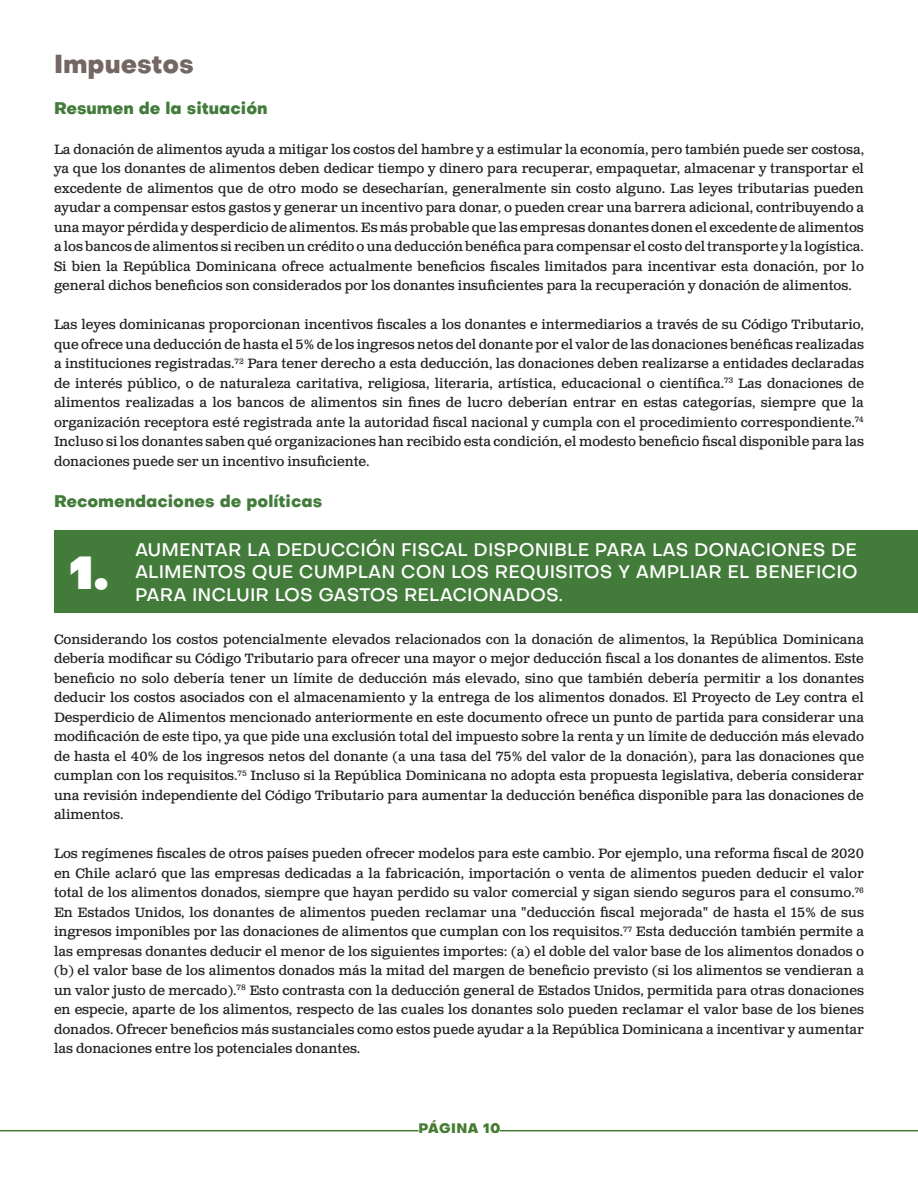
<style>
.page{position:relative;width:918px;height:1188px;background:#fff}
.page>*{position:absolute;margin:0;border:0;box-sizing:border-box;transform-origin:0 0}
.t1{font:45px "Objectivity Super";color:#fff}
.heading_2{font:800 25.5px "Objectivity";color:#736663}
.t2{font:500 18px/22.5px "Objectivity";color:#fff}
.heading_2-2{font:800 16.5px "Objectivity";color:#427b3a}
.t3{font:13.5px/19.5px "Clarendon Text Pro";color:#231f20;text-align:justify}
.t4{font:800 13.5px "Objectivity";letter-spacing:.03em;color:#457c32}
</style>
<div class="page">
<hr style="left:0;top:1130px;width:418px;height:1px;background:#457c32">
<hr style="left:500px;top:1130px;width:418px;height:1px;background:#457c32">
<div style="left:54px;top:531px;width:864px;height:82px;background:#427b3a"></div>
<p class="heading_2" style="left:54px;top:45px;width:141px">Impuestos</p>
<p class="heading_2-2" style="left:54px;top:96px;width:215px">Resumen de la situación</p>
<p class="t3" style="left:54px;top:140px;width:812px">La donación de alimentos ayuda a mitigar los costos del hambre y a estimular la economía, pero también puede ser costosa, ya que los donantes de alimentos deben dedicar tiempo y dinero para recuperar, empaquetar, almacenar y transportar el excedente de alimentos que de otro modo se desecharían, generalmente sin costo alguno. Las leyes tributarias pueden ayudar a compensar estos gastos y generar un incentivo para donar, o pueden crear una barrera adicional, contribuyendo a una mayor pérdida y desperdicio de alimentos. Es más probable que las empresas donantes donen el excedente de alimentos a los bancos de alimentos si reciben un crédito o una deducción benéfica para compensar el costo del transporte y la logística.<br>Si bien la República Dominicana ofrece actualmente beneficios fiscales limitados para incentivar esta donación, por lo general dichos beneficios son considerados por los donantes insuficientes para la recuperación y donación de alimentos.</p>
<p class="t3" style="left:54px;top:315px;width:812px">Las leyes dominicanas proporcionan incentivos fiscales a los donantes e intermediarios a través de su Código Tributario, que ofrece una deducción de hasta el 5% de los ingresos netos del donante por el valor de las donaciones benéficas realizadas a instituciones registradas.<sup>72</sup> Para tener derecho a esta deducción, las donaciones deben realizarse a entidades declaradas de interés público, o de naturaleza caritativa, religiosa, literaria, artística, educacional o científica.<sup>73</sup> Las donaciones de alimentos realizadas a los bancos de alimentos sin fines de lucro deberían entrar en estas categorías, siempre que la organización receptora esté registrada ante la autoridad fiscal nacional y cumpla con el procedimiento correspondiente.<sup>74<br></sup>Incluso si los donantes saben qué organizaciones han recibido esta condición, el modesto beneficio fiscal disponible para las donaciones puede ser un incentivo insuficiente.</p>
<p class="heading_2-2" style="left:54px;top:489px;width:270px">Recomendaciones de políticas</p>
<p class="t1" style="left:70px;top:536px;width:41px">1.</p>
<p class="t2" style="left:135px;top:538px;width:724px">AUMENTAR LA DEDUCCIÓN FISCAL DISPONIBLE PARA LAS DONACIONES DE<br>ALIMENTOS QUE CUMPLAN CON LOS REQUISITOS Y AMPLIAR EL BENEFICIO</p>
<p class="t2" style="left:135px;top:583px;width:429px">PARA INCLUIR LOS GASTOS RELACIONADOS.</p>
<p class="t3" style="left:54px;top:630px;width:812px">Considerando los costos potencialmente elevados relacionados con la donación de alimentos, la República Dominicana debería modificar su Código Tributario para ofrecer una mayor o mejor deducción fiscal a los donantes de alimentos. Este beneficio no solo debería tener un límite de deducción más elevado, sino que también debería permitir a los donantes deducir los costos asociados con el almacenamiento y la entrega de los alimentos donados. El Proyecto de Ley contra el Desperdicio de Alimentos mencionado anteriormente en este documento ofrece un punto de partida para considerar una modificación de este tipo, ya que pide una exclusión total del impuesto sobre la renta y un límite de deducción más elevado de hasta el 40% de los ingresos netos del donante (a una tasa del 75% del valor de la donación), para las donaciones que cumplan con los requisitos.<sup>75</sup> Incluso si la República Dominicana no adopta esta propuesta legislativa, debería considerar una revisión independiente del Código Tributario para aumentar la deducción benéfica disponible para las donaciones de alimentos.</p>
<p class="t3" style="left:54px;top:845px;width:812px">Los regímenes fiscales de otros países pueden ofrecer modelos para este cambio. Por ejemplo, una reforma fiscal de 2020 en Chile aclaró que las empresas dedicadas a la fabricación, importación o venta de alimentos pueden deducir el valor total de los alimentos donados, siempre que hayan perdido su valor comercial y sigan siendo seguros para el consumo.<sup>76<br></sup>En Estados Unidos, los donantes de alimentos pueden reclamar una "deducción fiscal mejorada" de hasta el 15% de sus ingresos imponibles por las donaciones de alimentos que cumplan con los requisitos.<sup>77</sup> Esta deducción también permite a las empresas donantes deducir el menor de los siguientes importes: (a) el doble del valor base de los alimentos donados o (b) el valor base de los alimentos donados más la mitad del margen de beneficio previsto (si los alimentos se vendieran a un valor justo de mercado).<sup>78</sup> Esto contrasta con la deducción general de Estados Unidos, permitida para otras donaciones en especie, aparte de los alimentos, respecto de las cuales los donantes solo pueden reclamar el valor base de los bienes donados. Ofrecer beneficios más sustanciales como estos puede ayudar a la República Dominicana a incentivar y aumentar las donaciones entre los potenciales donantes.</p>
<p class="t4" style="left:418px;top:1118px;width:84px">PÁGINA 10</p>
</div>
